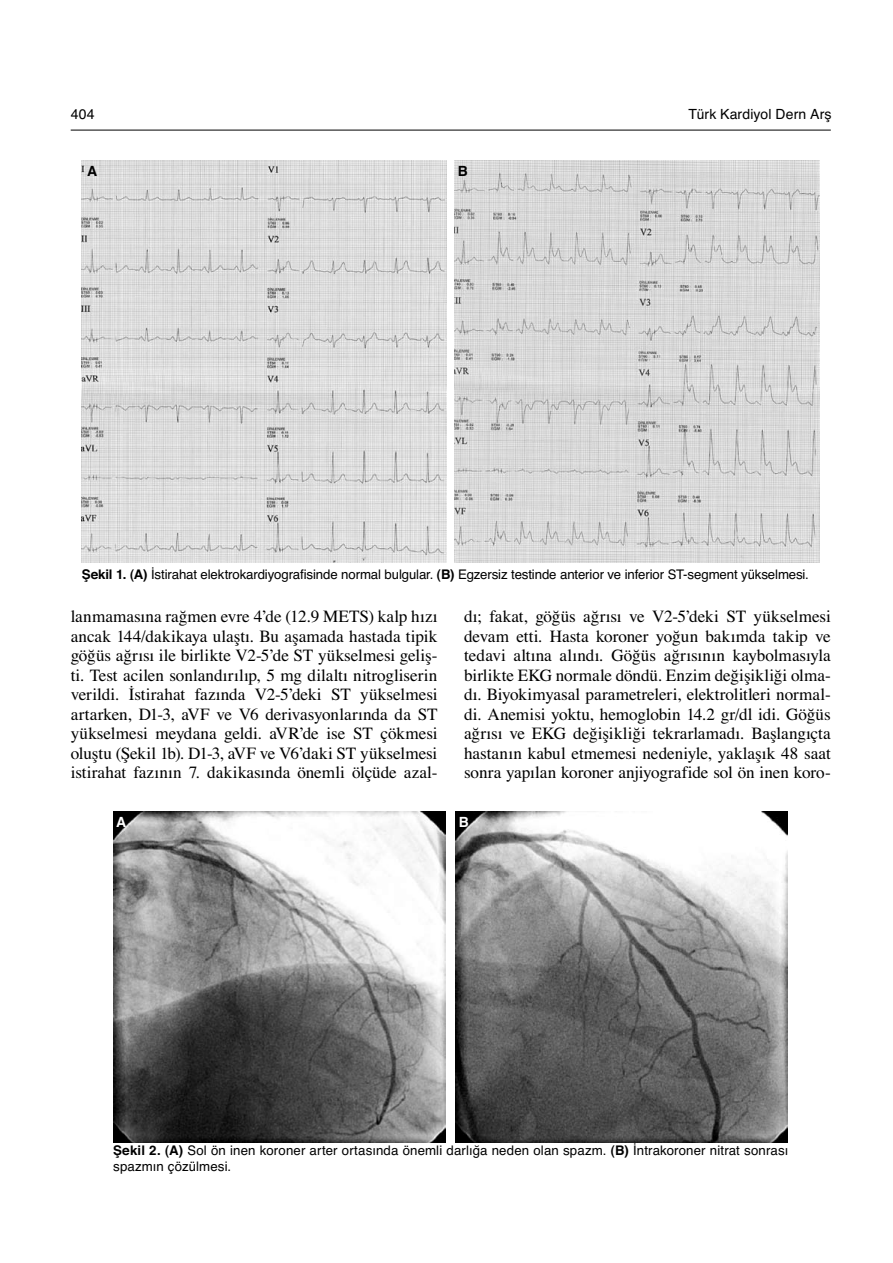
<style>
.page{position:relative;width:893px;height:1263px;background:#fff}
.page>*{position:absolute;margin:0;border:0;box-sizing:border-box;transform-origin:0 0}
.t1{font:17.1px/19.5px "Times";color:#000;text-align:justify}
.t2{font:14.1px "Helvetica";letter-spacing:.01em;color:#000}
.t3{font:700 14.1px "Helvetica";color:#fff}
.t4{font:700 14.1px "Helvetica";color:#000}
.t5{font:13.2px/15.9px "Helvetica";letter-spacing:-.005em;color:#000}
.s1{font-weight:700}
</style>
<div class="page">
<hr style="left:71px;top:130px;width:760px;height:1px;background:#000">
<img style="left:113px;top:811px;width:333px;height:332px">
<img style="left:456px;top:811px;width:332px;height:332px">
<img style="left:82px;top:161px;width:364px;height:402px">
<img style="left:455px;top:161px;width:364px;height:402px">
<p class="t2" style="left:71px;top:108px;width:25px">404</p>
<p class="t2" style="left:688px;top:108px;width:145px">Türk Kardiyol Dern Arş</p>
<p class="t4" style="left:87px;top:166px;width:12px">A</p>
<p class="t4" style="left:458px;top:166px;width:12px">B</p>
<p class="t5" style="left:82px;top:567px;width:729px"><span class="s1">Şekil 1. (A)</span> İstirahat elektrokardiyografisinde normal bulgular. <span class="s1">(B)</span> Egzersiz testinde anterior ve inferior ST-segment yükselmesi.</p>
<p class="t1" style="left:71px;top:609px;width:368px">lanmamasına rağmen evre 4’de (12.9 METS) kalp hızı ancak 144/dakikaya ulaştı. Bu aşamada hastada tipik göğüs ağrısı ile birlikte V2-5’de ST yükselmesi geliş&shy;ti. Test acilen sonlandırılıp, 5 mg dilaltı nitrogliserin verildi. İstirahat fazında V2-5’deki ST yükselmesi artarken, D1-3, aVF ve V6 derivasyonlarında da ST yükselmesi meydana geldi. aVR’de ise ST çökmesi oluştu (Şekil 1b). D1-3, aVF ve V6’daki ST yükselmesi istirahat fazının 7. dakikasında önemli ölçüde azal-</p>
<p class="t1" style="left:464px;top:608px;width:368px">dı; fakat, göğüs ağrısı ve V2-5’deki ST yükselmesi devam etti. Hasta koroner yoğun bakımda takip ve tedavi altına alındı. Göğüs ağrısının kaybolmasıyla birlikte EKG normale döndü. Enzim değişikliği olma&shy;dı. Biyokimyasal parametreleri, elektrolitleri normal&shy;di. Anemisi yoktu, hemoglobin 14.2 gr/dl idi. Göğüs ağrısı ve EKG değişikliği tekrarlamadı. Başlangıçta hastanın kabul etmemesi nedeniyle, yaklaşık 48 saat sonra yapılan koroner anjiyografide sol ön inen koro-</p>
<p class="t3" style="left:116px;top:817px;width:12px">A</p>
<p class="t3" style="left:459px;top:817px;width:12px">B</p>
<p class="t5" style="left:113px;top:1144px;width:677px"><span class="s1">Şekil 2. (A)</span> Sol ön inen koroner arter ortasında önemli darlığa neden olan spazm. <span class="s1">(B)</span> İntrakoroner nitrat sonrası spazmın çözülmesi.</p>
</div>
